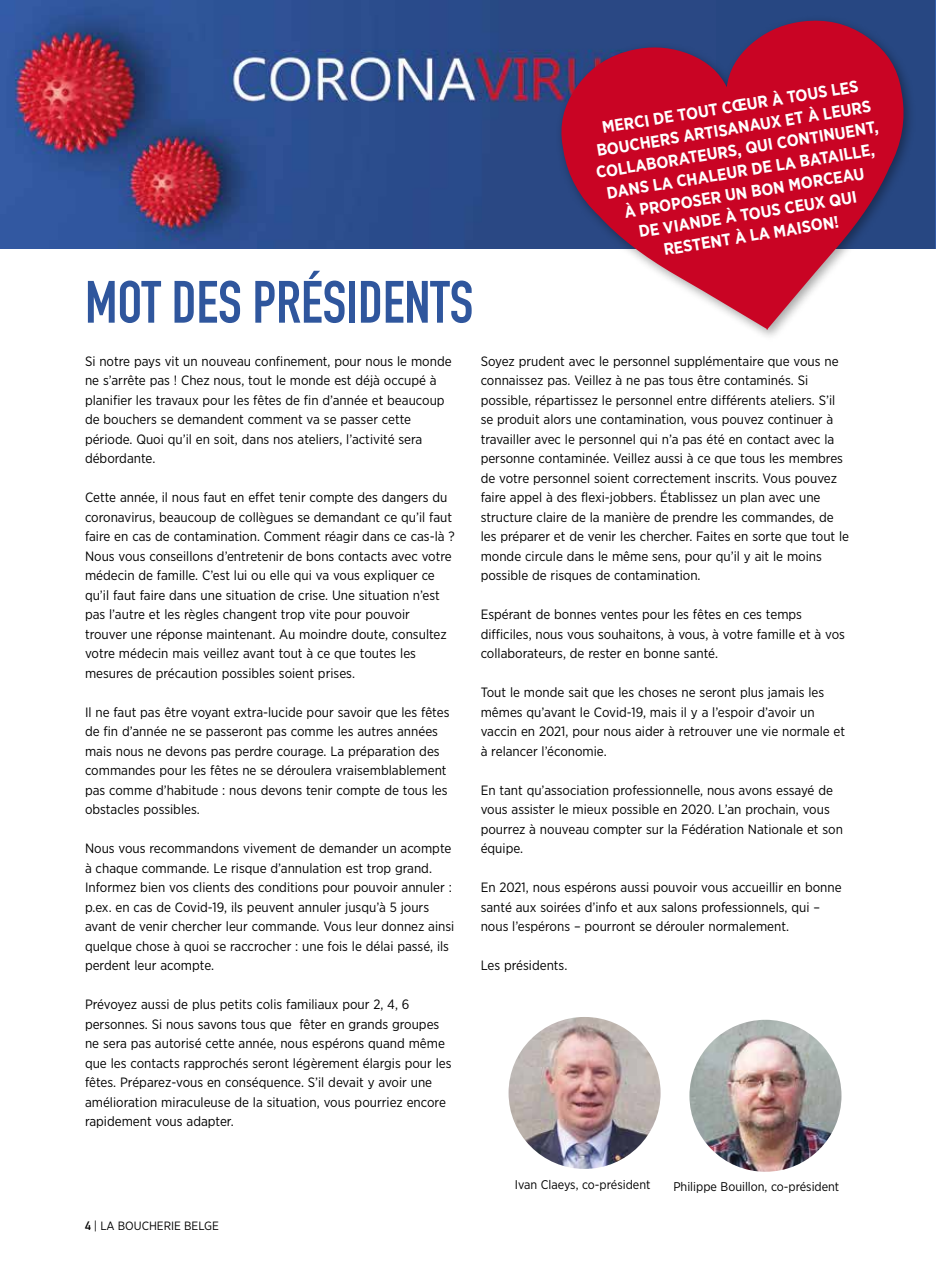
<style>
.page{position:relative;width:936px;height:1263px;background:#fff}
.page>*{position:absolute;margin:0;border:0;box-sizing:border-box;transform-origin:0 0}
.t1{font:700 58.65px "DIN Condensed";color:#2f569d}
.t2{font:700 16.65px/21.8px "Gotham Narrow";color:#fff;text-align:center}
.t3{font:13.5px/19.5px "Gotham Narrow";color:#000}
.t4{font:12.6px "Gotham Narrow";color:#000}
.t5{font:12px "Gotham Narrow";color:#000}
.s1{font-family:"DIN Alternate";font-weight:700}
</style>
<div class="page">
<div style="left:0;top:0;width:935px;height:249px;background:#274782"></div>
<img style="left:0;top:0;width:555px;height:249px">
<img style="left:935px;top:0;width:1px;height:249px">
<div style="left:555px;top:14px;width:361px;height:328px;background:#000;opacity:.35"></div>
<svg style="left:559px;top:19px;width:347px;height:311px;fill:#c90424"></svg>
<img style="left:508px;top:1017px;width:152px;height:152px;border-radius:76px">
<img style="left:689px;top:1020px;width:152px;height:152px;border-radius:76px">
<h1 class="t1" style="left:85px;top:268px;width:389px">MOT DES PRÉSIDENTS</h1>
<p class="t2" style="left:587px;top:118px;width:287px;rotate:-9deg">MERCI DE TOUT CŒUR À TOUS LES<br>BOUCHERS ARTISANAUX ET À LEURS<br>COLLABORATEURS, QUI CONTINUENT,<br>DANS LA CHALEUR DE LA BATAILLE,<br>À PROPOSER UN BON MORCEAU<br>DE VIANDE À TOUS CEUX QUI<br>RESTENT À LA MAISON!</p>
<p class="t3" style="left:85px;top:351px;width:368px">Si notre pays vit un nouveau confinement, pour nous le monde ne s’arrête pas ! Chez nous, tout le monde est déjà occupé à planifier les travaux pour les fêtes de fin d’année et beaucoup de bouchers se demandent comment va se passer cette période. Quoi qu’il en soit, dans nos ateliers, l’activité sera débordante.</p>
<p class="t3" style="left:85px;top:488px;width:371px">Cette année, il nous faut en effet tenir compte des dangers du coronavirus, beaucoup de collègues se demandant ce qu’il faut faire en cas de contamination. Comment réagir dans ce cas-là ?<br>Nous vous conseillons d’entretenir de bons contacts avec votre médecin de famille. C’est lui ou elle qui va vous expliquer ce qu’il faut faire dans une situation de crise. Une situation n’est pas l’autre et les règles changent trop vite pour pouvoir trouver une réponse maintenant. Au moindre doute, consultez votre médecin mais veillez avant tout à ce que toutes les mesures de précaution possibles soient prises.</p>
<p class="t3" style="left:85px;top:702px;width:366px">Il ne faut pas être voyant extra-lucide pour savoir que les fêtes de fin d’année ne se passeront pas comme les autres années mais nous ne devons pas perdre courage. La préparation des commandes pour les fêtes ne se déroulera vraisemblablement pas comme d’habitude : nous devons tenir compte de tous les obstacles possibles.</p>
<p class="t3" style="left:85px;top:838px;width:371px">Nous vous recommandons vivement de demander un acompte à chaque commande. Le risque d’annulation est trop grand.<br>Informez bien vos clients des conditions pour pouvoir annuler : p.ex. en cas de Covid-19, ils peuvent annuler jusqu’à 5 jours avant de venir chercher leur commande. Vous leur donnez ainsi quelque chose à quoi se raccrocher : une fois le délai passé, ils perdent leur acompte.</p>
<p class="t3" style="left:85px;top:994px;width:368px">Prévoyez aussi de plus petits colis familiaux pour 2, 4, 6 personnes. Si nous savons tous que fêter en grands groupes ne sera pas autorisé cette année, nous espérons quand même que les contacts rapprochés seront légèrement élargis pour les fêtes. Préparez-vous en conséquence. S’il devait y avoir une amélioration miraculeuse de la situation, vous pourriez encore rapidement vous adapter.</p>
<p class="t3" style="left:480px;top:351px;width:370px">Soyez prudent avec le personnel supplémentaire que vous ne connaissez pas. Veillez à ne pas tous être contaminés. Si possible, répartissez le personnel entre différents ateliers. S’il se produit alors une contamination, vous pouvez continuer à travailler avec le personnel qui n’a pas été en contact avec la personne contaminée. Veillez aussi à ce que tous les membres de votre personnel soient correctement inscrits. Vous pouvez faire appel à des flexi-jobbers. Établissez un plan avec une structure claire de la manière de prendre les commandes, de les préparer et de venir les chercher. Faites en sorte que tout le monde circule dans le même sens, pour qu’il y ait le moins possible de risques de contamination.</p>
<p class="t3" style="left:480px;top:604px;width:366px">Espérant de bonnes ventes pour les fêtes en ces temps difficiles, nous vous souhaitons, à vous, à votre famille et à vos collaborateurs, de rester en bonne santé.</p>
<p class="t3" style="left:480px;top:682px;width:366px">Tout le monde sait que les choses ne seront plus jamais les mêmes qu’avant le Covid-19, mais il y a l’espoir d’avoir un vaccin en 2021, pour nous aider à retrouver une vie normale et à relancer l’économie.</p>
<p class="t3" style="left:480px;top:780px;width:364px">En tant qu’association professionnelle, nous avons essayé de vous assister le mieux possible en 2020. L’an prochain, vous pourrez à nouveau compter sur la Fédération Nationale et son équipe.</p>
<p class="t3" style="left:480px;top:877px;width:362px">En 2021, nous espérons aussi pouvoir vous accueillir en bonne santé aux soirées d’info et aux salons professionnels, qui – nous l’espérons – pourront se dérouler normalement.</p>
<p class="t3" style="left:480px;top:955px;width:88px">Les présidents.</p>
<p class="t5" style="left:85px;top:1218px;width:135px"><span class="s1">4</span> | LA BOUCHERIE BELGE</p>
<p class="t4" style="left:515px;top:1176px;width:137px">Ivan Claeys, co-président</p>
<p class="t4" style="left:673px;top:1178px;width:167px">Philippe Bouillon, co-président</p>
</div>
